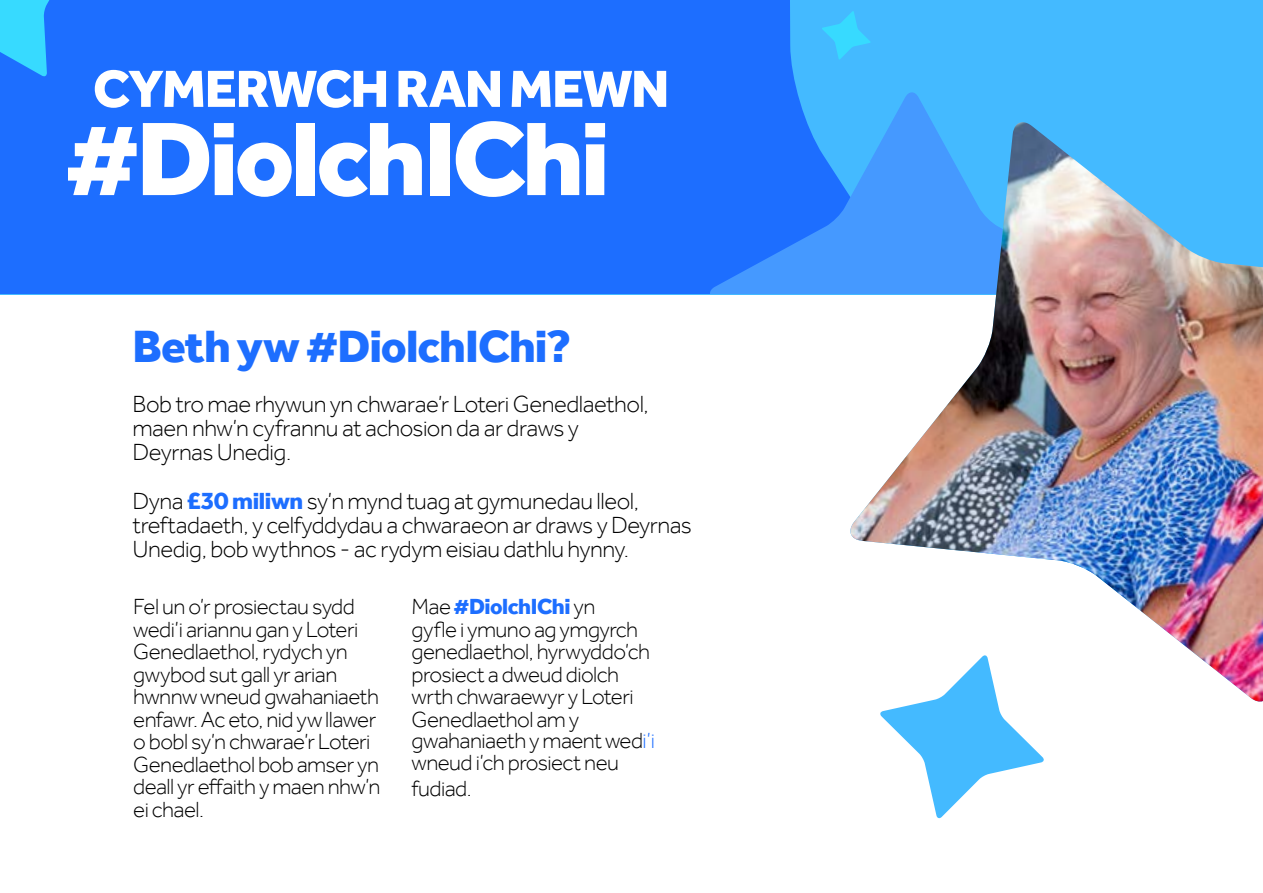
<style>
.page{position:relative;width:1263px;height:893px;background:#fff}
.page>*{position:absolute;margin:0;border:0;box-sizing:border-box;transform-origin:0 0}
.t1{font:800 108px "TNL Effra";letter-spacing:-.035em;color:#fff}
.t2{font:800 54px "TNL Effra";letter-spacing:-.03em;color:#fff}
.t3{font:800 46.5px "TNL Effra";letter-spacing:-.02em;color:#1d6eff}
.t4{font:300 24px/24px "TNL Effra";letter-spacing:-.02em;color:#000}
.t5{font:300 22.5px/22.5px "TNL Effra";letter-spacing:-.025em;color:#000}
.s1{font-weight:800;color:#1d6eff}
.s2{color:#1d6eff}
</style>
<div class="page">
<div style="left:0;top:0;width:1263px;height:294px;background:#44baff"></div>
<div style="left:0;top:0;width:797px;height:293px;background:#1d6eff"></div>
<svg style="left:708px;top:91px;width:222px;height:202px;fill:#1d6eff"></svg>
<svg style="left:822px;top:11px;width:49px;height:49px"></svg>
<svg style="left:880px;top:705px;width:164px;height:114px"></svg>
<img style="left:847px;top:122px;width:416px;height:580px">
<svg style="left:0;top:0;width:76px;height:77px;background:#2aa4ff"></svg>
<h2 class="t2" style="left:93px;top:55px;width:578px">CYMERWCH RAN MEWN</h2>
<h1 class="t1" style="left:64px;top:92px;width:548px">#DiolchIChi</h1>
<h3 class="t3" style="left:133px;top:318px;width:440px">Beth yw #DiolchIChi?</h3>
<p class="t4" style="left:133px;top:392px;width:518px">Bob tro mae rhywun yn chwarae’r Loteri Genedlaethol, maen nhw’n cyfrannu at achosion da ar draws y<br>Deyrnas Unedig.</p>
<p class="t4" style="left:133px;top:489px;width:561px">Dyna <span class="s1">£30 miliwn</span> sy’n mynd tuag at gymunedau lleol, treftadaeth, y celfyddydau a chwaraeon ar draws y Deyrnas<br>Unedig, bob wythnos - ac rydym eisiau dathlu hynny.</p>
<p class="t5" style="left:133px;top:595px;width:249px">Fel un o’r prosiectau sydd wedi’i ariannu gan y Loteri<br>Genedlaethol, rydych yn gwybod sut gall yr arian hwnnw wneud gwahaniaeth enfawr. Ac eto, nid yw llawer o bobl sy’n chwarae’r Loteri<br>Genedlaethol bob amser yn deall yr effaith y maen nhw’n ei chael.</p>
<p class="t5" style="left:412px;top:595px;width:245px">Mae <span class="s1">#DiolchIChi</span> yn<br>gyfle i ymuno ag ymgyrch genedlaethol, hyrwyddo’ch prosiect a dweud diolch wrth chwaraewyr y Loteri<br>Genedlaethol am y gwahaniaeth y maent wed<span class="s2">i’i </span>wneud i’ch prosiect neu</p>
<p class="t5" style="left:412px;top:777px;width:62px">fudiad.</p>
</div>
